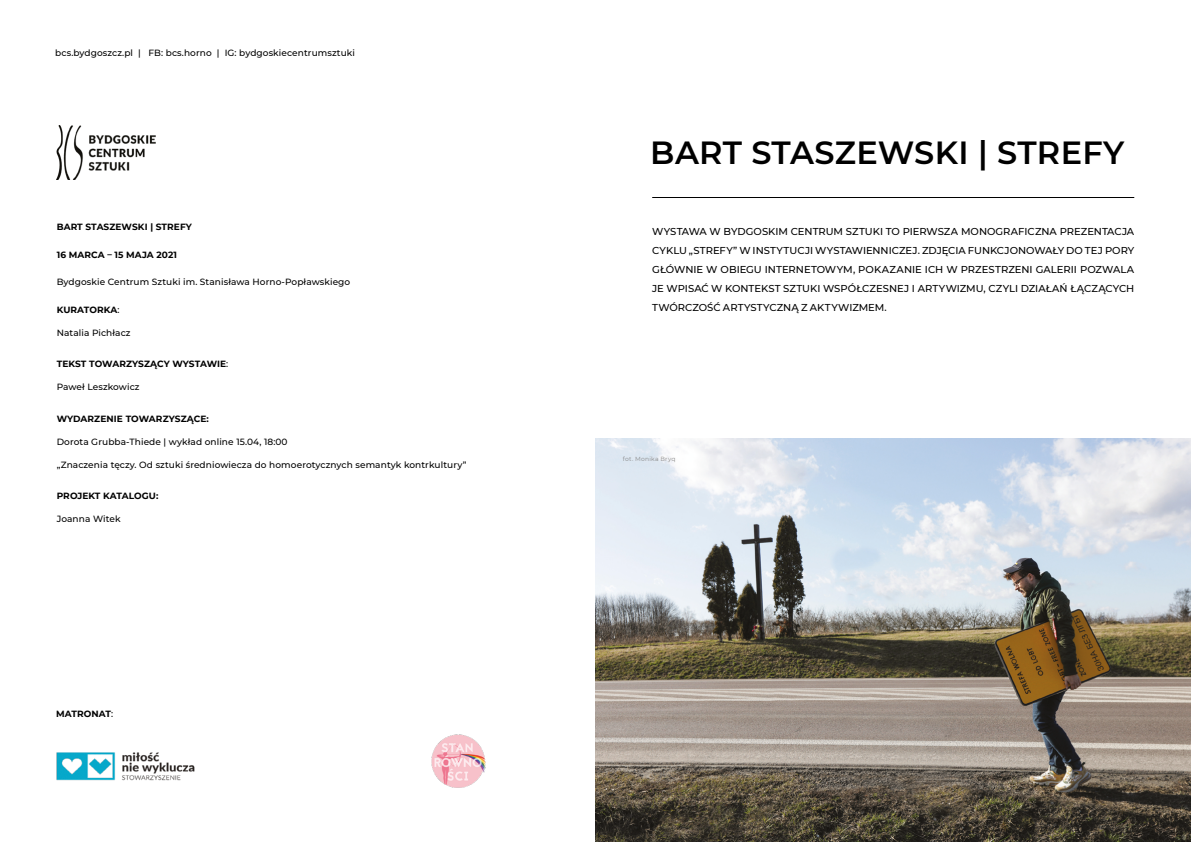
<style>
.page{position:relative;width:1191px;height:842px;background:#fff}
.page>*{position:absolute;margin:0;border:0;box-sizing:border-box;transform-origin:0 0}
.t1{font:600 32px "Montserrat";letter-spacing:.01em;color:#000}
.t2{font:500 10px/19px "Montserrat";letter-spacing:.005em;color:#000;text-align:justify}
.t3{font:500 9px "Montserrat";letter-spacing:.01em;color:#000}
.t4{font:700 9px "Montserrat";letter-spacing:.01em;color:#000}
.t5{font:6px "Montserrat";letter-spacing:.045em;color:#878787}
.s1{font-weight:500}
</style>
<div class="page">
<img style="left:57px;top:126px;width:99px;height:53px">
<img style="left:431px;top:734px;width:55px;height:54px">
<img style="left:56px;top:752px;width:139px;height:29px">
<img style="left:595px;top:439px;width:596px;height:403px">
<hr style="left:652px;top:197px;width:482px;height:1px;background:#000">
<p class="t3" style="left:55px;top:47px;width:301px">bcs.bydgoszcz.pl | FB: bcs.horno | IG: bydgoskiecentrumsztuki</p>
<p class="t4" style="left:57px;top:221px;width:137px">BART STASZEWSKI | STREFY</p>
<p class="t4" style="left:57px;top:248px;width:122px">16 MARCA – 15 MAJA 2021</p>
<p class="t3" style="left:57px;top:276px;width:295px">Bydgoskie Centrum Sztuki im. Stanisława Horno-Popławskiego</p>
<p class="t4" style="left:57px;top:303px;width:64px">KURATORKA<span class="s1">:</span></p>
<p class="t3" style="left:57px;top:326px;width:75px">Natalia Pichłacz</p>
<p class="t4" style="left:57px;top:358px;width:173px">TEKST TOWARZYSZĄCY WYSTAWIE<span class="s1">:</span></p>
<p class="t3" style="left:57px;top:381px;width:84px">Paweł Leszkowicz</p>
<p class="t4" style="left:57px;top:412px;width:154px">WYDARZENIE TOWARZYSZĄCE:</p>
<p class="t3" style="left:57px;top:435px;width:232px">Dorota Grubba-Thiede | wykład online 15.04, 18:00</p>
<p class="t3" style="left:57px;top:458px;width:411px">„Znaczenia tęczy. Od sztuki średniowiecza do homoerotycznych semantyk kontrkultury”</p>
<p class="t4" style="left:57px;top:490px;width:103px">PROJEKT KATALOGU:</p>
<p class="t3" style="left:57px;top:513px;width:65px">Joanna Witek</p>
<p class="t4" style="left:56px;top:707px;width:59px">MATRONAT<span class="s1">:</span></p>
<h1 class="t1" style="left:650px;top:130px;width:475px">BART STASZEWSKI | STREFY</h1>
<p class="t2" style="left:652px;top:221px;width:483px">WYSTAWA W BYDGOSKIM CENTRUM SZTUKI TO PIERWSZA MONOGRAFICZNA PREZENTACJA CYKLU „STREFY” W INSTYTUCJI WYSTAWIENNICZEJ. ZDJĘCIA FUNKCJONOWAŁY DO TEJ PORY GŁÓWNIE W OBIEGU INTERNETOWYM, POKAZANIE ICH W PRZESTRZENI GALERII POZWALA JE WPISAĆ W KONTEKST SZTUKI WSPÓŁCZESNEJ I ARTYWIZMU, CZYLI DZIAŁAŃ ŁĄCZĄCYCH TWÓRCZOŚĆ ARTYSTYCZNĄ Z AKTYWIZMEM.</p>
<p class="t5" style="left:623px;top:455px;width:54px">fot. Monika Bryq</p>
</div>
